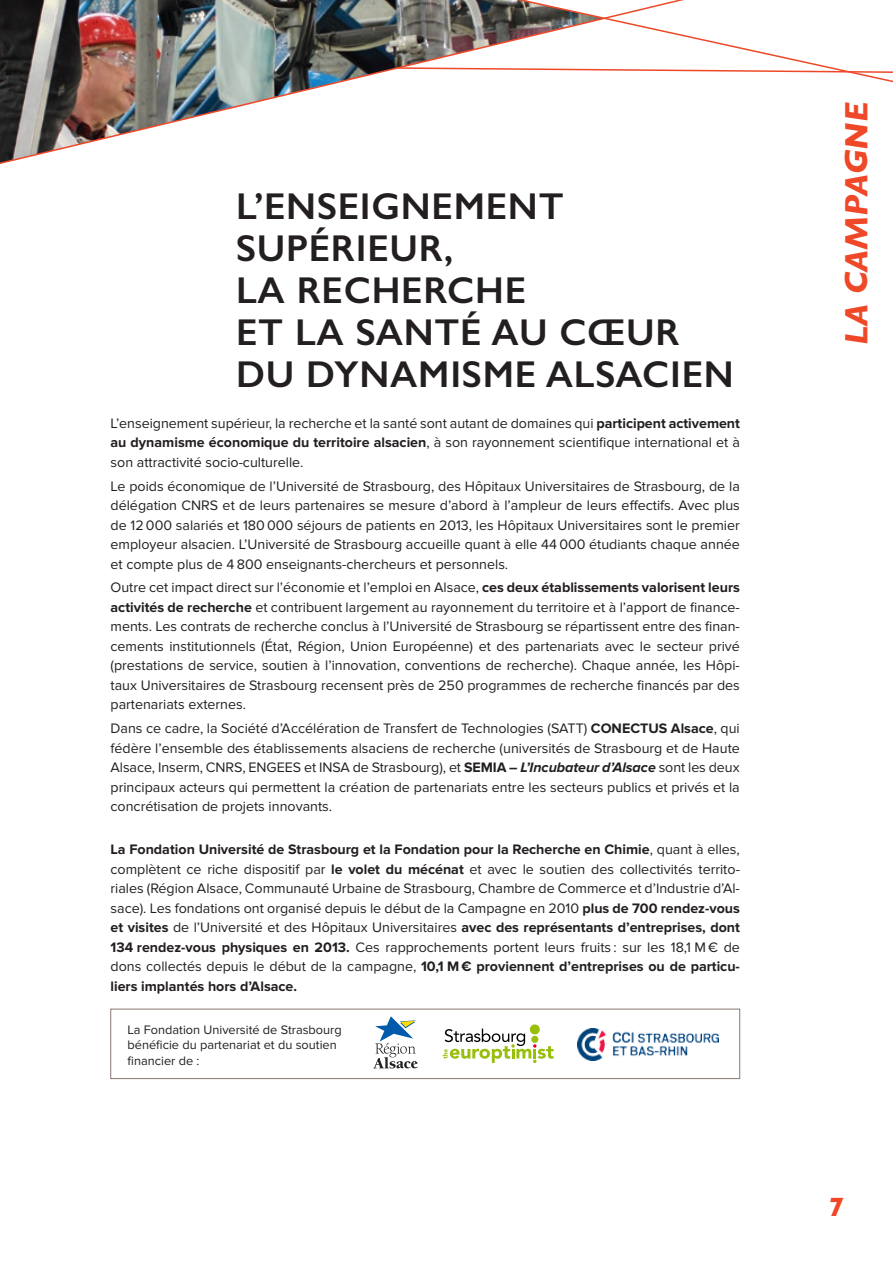
<style>
.page{position:relative;width:893px;height:1263px;background:#fff}
.page>*{position:absolute;margin:0;border:0;box-sizing:border-box;transform-origin:0 0}
.t1{font:600 37.5px/42px "Gill Sans";letter-spacing:.02em;color:#231f20}
.t2{font:italic 700 33px "Gill Sans";letter-spacing:.005em;color:#ef4829}
.t3{font:italic 700 27px "Gill Sans";color:#ef4829}
.t4{font:14.25px/19.5px "Proxima Nova";color:#231f20;text-align:justify}
.t5{font:12.75px/15.3px "Proxima Nova";color:#231f20}
.s1{font-weight:700}
.s2{font-weight:700;font-style:italic}
</style>
<div class="page">
<svg style="left:443px;top:1024px;width:111px;height:39px"></svg>
<img style="left:578px;top:1029px;width:141px;height:31px">
<div style="left:111px;top:1009px;width:629px;height:70px;border:1px solid #897873"></div>
<svg style="left:373px;top:1016px;width:45px;height:53px"></svg>
<img style="left:0;top:0;width:395px;height:164px">
<svg style="left:395px;top:0;width:498px;height:83px"></svg>
<svg style="left:0;top:0;width:2px;height:134px"></svg>
<h1 class="t1" style="left:236px;top:185px;width:499px">L’ENSEIGNEMENT<br>SUPÉRIEUR,<br>LA RECHERCHE<br>ET LA SANTÉ AU CŒUR<br>DU DYNAMISME ALSACIEN</h1>
<p class="t4" style="left:111px;top:413px;width:631px">L’enseignement supérieur, la recherche et la santé sont autant de domaines qui <span class="s1">participent activement au dynamisme économique du territoire alsacien</span>, à son rayonnement scientifique international et à son attractivité socio-culturelle.</p>
<p class="t4" style="left:111px;top:476px;width:631px">Le poids économique de l’Université de Strasbourg, des Hôpitaux Universitaires de Strasbourg, de la délégation CNRS et de leurs partenaires se mesure d’abord à l’ampleur de leurs effectifs. Avec plus de 12 000 salariés et 180 000 séjours de patients en 2013, les Hôpitaux Universitaires sont le premier employeur alsacien. L’Université de Strasbourg accueille quant à elle 44 000 étudiants chaque année et compte plus de 4 800 enseignants-chercheurs et personnels.</p>
<p class="t4" style="left:111px;top:578px;width:631px">Outre cet impact direct sur l’économie et l’emploi en Alsace, <span class="s1">ces deux établissements valorisent leurs activités de recherche</span> et contribuent largement au rayonnement du territoire et à l’apport de finance&shy;ments. Les contrats de recherche conclus à l’Université de Strasbourg se répartissent entre des finan&shy;cements institutionnels (État, Région, Union Européenne) et des partenariats avec le secteur privé (prestations de service, soutien à l’innovation, conventions de recherche). Chaque année, les Hôpi&shy;taux Universitaires de Strasbourg recensent près de 250 programmes de recherche financés par des partenariats externes.</p>
<p class="t4" style="left:111px;top:719px;width:631px">Dans ce cadre, la Société d’Accélération de Transfert de Technologies (SATT) <span class="s1">CONECTUS Alsace</span>, qui fédère l’ensemble des établissements alsaciens de recherche (universités de Strasbourg et de Haute Alsace, Inserm, CNRS, ENGEES et INSA de Strasbourg), et <span class="s1">SEMIA –</span> <span class="s2">L’Incubateur d’Alsace</span> sont les deux principaux acteurs qui permettent la création de partenariats entre les secteurs publics et privés et la concrétisation de projets innovants.</p>
<p class="t4" style="left:111px;top:840px;width:631px"><span class="s1">La Fondation Université de Strasbourg et la Fondation pour la Recherche en Chimie</span>, quant à elles, complètent ce riche dispositif par <span class="s1">le volet du mécénat</span> et avec le soutien des collectivités territo&shy;riales (Région Alsace, Communauté Urbaine de Strasbourg, Chambre de Commerce et d’Industrie d’Al&shy;sace). Les fondations ont organisé depuis le début de la Campagne en 2010 <span class="s1">plus de 700 rendez-vous et visites</span> de l’Université et des Hôpitaux Universitaires <span class="s1">avec des représentants d’entreprises, dont 134 rendez-vous physiques en 2013.</span> Ces rapprochements portent leurs fruits : sur les 18,1 M € de dons collectés depuis le début de la campagne, <span class="s1">10,1 M € proviennent d’entreprises ou de particu&shy;liers implantés hors d’Alsace.</span></p>
<p class="t5" style="left:128px;top:1022px;width:216px">La Fondation Université de Strasbourg bénéficie du partenariat et du soutien financier de :</p>
<h2 class="t2" style="left:837px;top:345px;width:244px;rotate:-90deg">LA CAMPAGNE</h2>
<h3 class="t3" style="left:828px;top:1191px;width:17px">7</h3>
</div>
